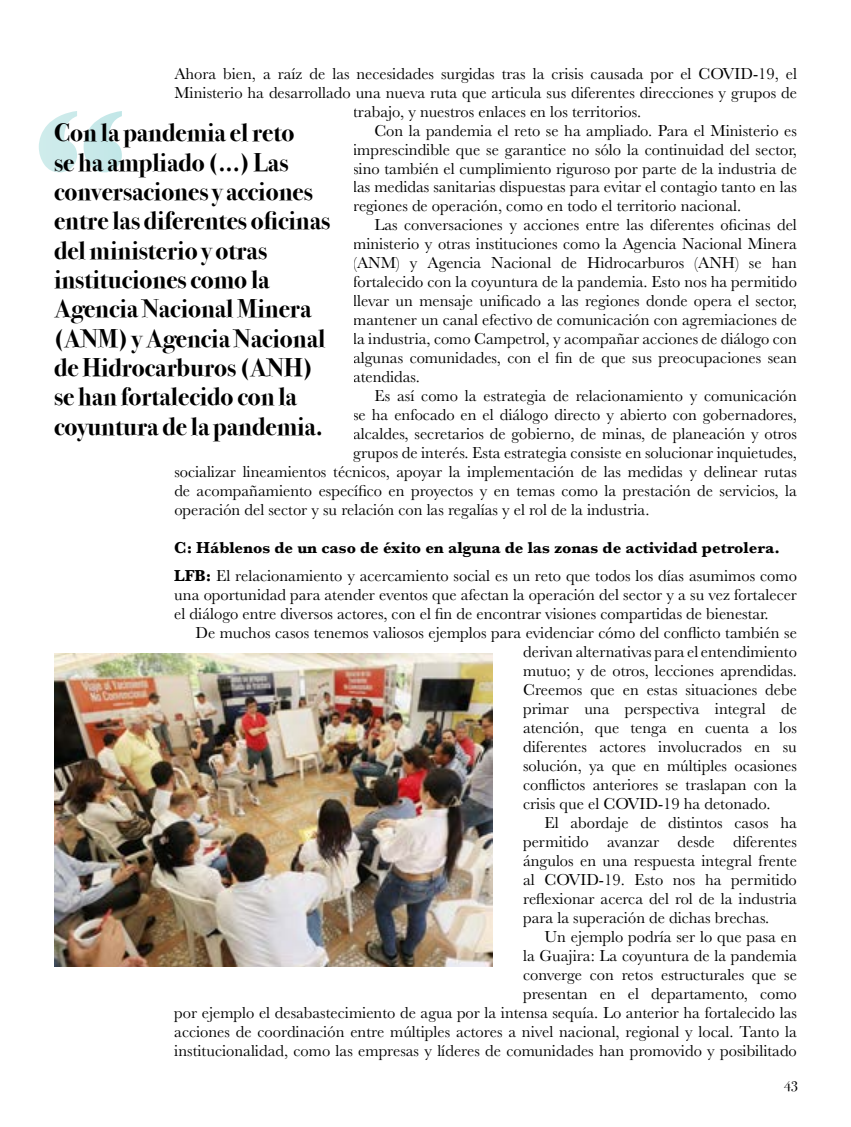
<style>
.page{position:relative;width:851px;height:1127px;background:#fff}
.page>*{position:absolute;margin:0;border:0;box-sizing:border-box;transform-origin:0 0}
.t1{font:700 166.5px "Gill Sans";color:#fff}
.t2{font:700 25.5px/29.4px "Bodoni Svty Two OSITCTT";color:#000}
.t3{font:16.5px/19px "Baskerville";color:#000}
.t4{font:15px "Bodoni Svty Two OSITCTT";color:#000}
.s1{font-weight:700}
</style>
<div class="page">
<img style="left:55px;top:654px;width:437px;height:312px">
<p class="t3" style="left:174px;top:64px;width:624px">Ahora bien, a raíz de las necesidades surgidas tras la crisis causada por el COVID-19, el</p>
<p class="t3" style="left:174px;top:83px;width:624px">Ministerio ha desarrollado una nueva ruta que articula sus diferentes direcciones y grupos de</p>
<p class="t3" style="left:353px;top:102px;width:289px">trabajo, y nuestros enlaces en los territorios.</p>
<p class="t3" style="left:374px;top:121px;width:424px">Con la pandemia el reto se ha ampliado. Para el Ministerio es</p>
<p class="t3" style="left:353px;top:140px;width:445px">imprescindible que se garantice no sólo la continuidad del sector,</p>
<p class="t3" style="left:353px;top:159px;width:445px">sino también el cumplimiento riguroso por parte de la industria de</p>
<p class="t3" style="left:353px;top:178px;width:445px">las medidas sanitarias dispuestas para evitar el contagio tanto en las</p>
<p class="t3" style="left:353px;top:197px;width:389px">regiones de operación, como en todo el territorio nacional.</p>
<p class="t3" style="left:374px;top:216px;width:424px">Las conversaciones y acciones entre las diferentes oficinas del</p>
<p class="t3" style="left:353px;top:235px;width:445px">ministerio y otras instituciones como la Agencia Nacional Minera</p>
<p class="t3" style="left:353px;top:254px;width:445px">(ANM) y Agencia Nacional de Hidrocarburos (ANH) se han</p>
<p class="t3" style="left:353px;top:273px;width:445px">fortalecido con la coyuntura de la pandemia. Esto nos ha permitido</p>
<p class="t3" style="left:353px;top:292px;width:445px">llevar un mensaje unificado a las regiones donde opera el sector,</p>
<p class="t3" style="left:353px;top:311px;width:445px">mantener un canal efectivo de comunicación con agremiaciones de</p>
<p class="t3" style="left:353px;top:330px;width:445px">la industria, como Campetrol, y acompañar acciones de diálogo con</p>
<p class="t3" style="left:353px;top:349px;width:445px">algunas comunidades, con el fin de que sus preocupaciones sean</p>
<p class="t3" style="left:353px;top:368px;width:68px">atendidas.</p>
<p class="t3" style="left:374px;top:387px;width:424px">Es así como la estrategia de relacionamiento y comunicación</p>
<p class="t3" style="left:353px;top:406px;width:445px">se ha enfocado en el diálogo directo y abierto con gobernadores,</p>
<p class="t3" style="left:353px;top:425px;width:445px">alcaldes, secretarios de gobierno, de minas, de planeación y otros</p>
<p class="t3" style="left:353px;top:443px;width:445px">grupos de interés. Esta estrategia consiste en solucionar inquietudes,</p>
<p class="t3" style="left:174px;top:462px;width:624px">socializar lineamientos técnicos, apoyar la implementación de las medidas y delinear rutas</p>
<p class="t3" style="left:174px;top:481px;width:624px">de acompañamiento específico en proyectos y en temas como la prestación de servicios, la</p>
<p class="t3" style="left:174px;top:500px;width:476px">operación del sector y su relación con las regalías y el rol de la industria.</p>
<p class="t3" style="left:174px;top:534px;width:624px;line-height:27.9px"><span class="s1">C: Háblenos de un caso de éxito en alguna de las zonas de actividad petrolera.<br>LFB:</span> El relacionamiento y acercamiento social es un reto que todos los días asumimos como</p>
<p class="t3" style="left:174px;top:585px;width:624px">una oportunidad para atender eventos que afectan la operación del sector y a su vez fortalecer el diálogo entre diversos actores, con el fin de encontrar visiones compartidas de bienestar.</p>
<p class="t3" style="left:523px;top:623px;width:275px;text-align:justify;text-indent:-327px">De muchos casos tenemos valiosos ejemplos para evidenciar cómo del conflicto también se derivan alternativas para el entendimiento mutuo; y de otros, lecciones aprendidas.<br>Creemos que en estas situaciones debe primar una perspectiva integral de atención, que tenga en cuenta a los diferentes actores involucrados en su solución, ya que en múltiples ocasiones conflictos anteriores se traslapan con la crisis que el COVID-19 ha detonado.</p>
<p class="t3" style="left:523px;top:813px;width:275px;text-align:justify;text-indent:21px">El abordaje de distintos casos ha permitido avanzar desde diferentes ángulos en una respuesta integral frente al COVID-19. Esto nos ha permitido reflexionar acerca del rol de la industria para la superación de dichas brechas.</p>
<p class="t3" style="left:174px;top:927px;width:624px;text-align:right">Un ejemplo podría ser lo que pasa en<br>la Guajira: La coyuntura de la pandemia<br>converge con retos estructurales que se<br>presentan en el departamento, como<br>por ejemplo el desabastecimiento de agua por la intensa sequía. Lo anterior ha fortalecido las acciones de coordinación entre múltiples actores a nivel nacional, regional y local. Tanto la institucionalidad, como las empresas y líderes de comunidades han promovido y posibilitado</p>
<h1 class="t1" style="left:33px;top:37px;width:95px">“</h1>
<p class="t2" style="left:54px;top:118px;width:277px">Con la pandemia el reto<br>se ha ampliado (...) Las conversaciones y acciones entre las diferentes oficinas del ministerio y otras instituciones como la<br>Agencia Nacional Minera (ANM) y Agencia Nacional de Hidrocarburos (ANH) se han fortalecido con la coyuntura de la pandemia.</p>
<p class="t4" style="left:784px;top:1074px;width:15px">43</p>
</div>
